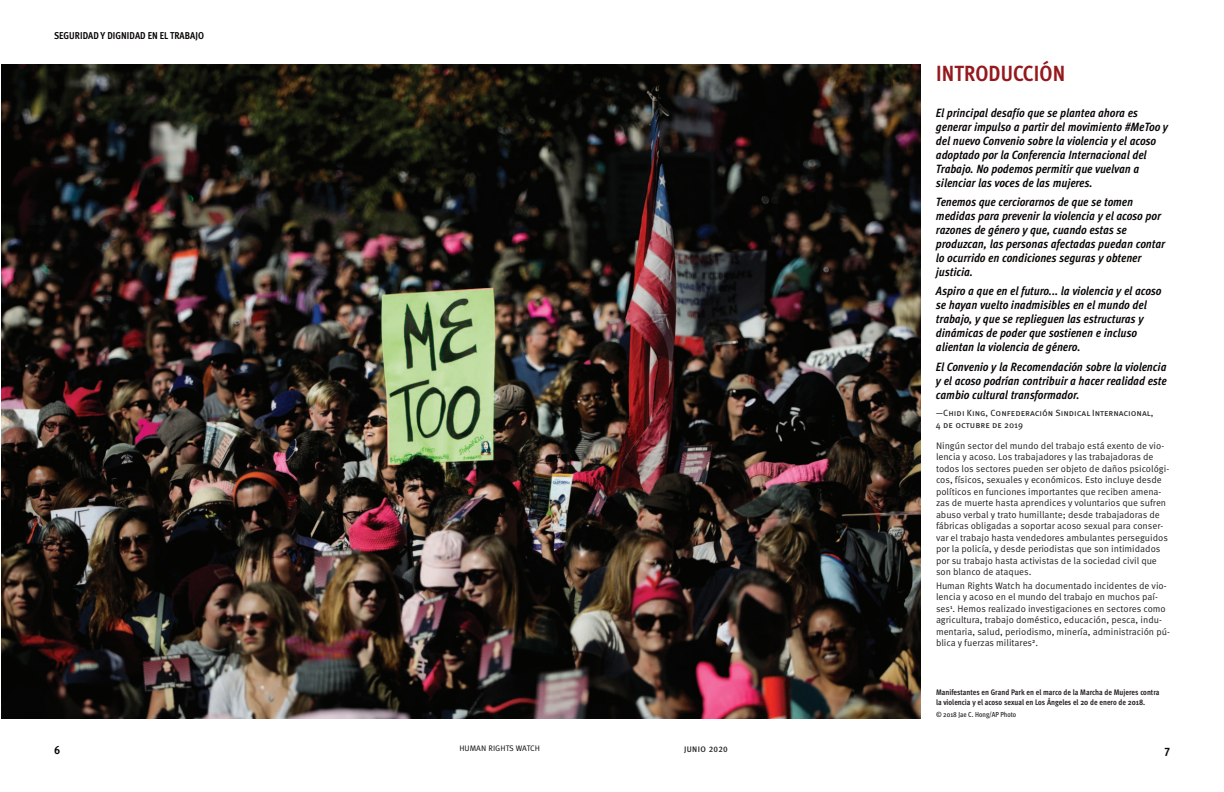
<style>
.page{position:relative;width:1224px;height:792px;background:#fff}
.page>*{position:absolute;margin:0;border:0;box-sizing:border-box;transform-origin:0 0}
.t1{font:700 condensed 22px "Meta Pro";letter-spacing:.01em;color:#94191d}
.t2{font:italic 700 condensed 12px/14px "Meta Pro";color:#080604}
.t3{font:700 condensed 12px "Meta Pro";color:#080604}
.t4{font:700 condensed 10px "Meta Pro";letter-spacing:.01em;color:#080604}
.t5{font:9.5px/11.5px "Meta Pro Norm";color:#231f20}
.t6{font:9px/12px "Meta Pro";color:#231f20}
.t7{font:700 condensed 8px/9.8px "Meta Pro";color:#231f20}
.t8{font:8px "Meta Normal Caps";color:#080604}
.t9{font:500 8px "Meta Pro";letter-spacing:.05em;color:#231f20}
.t10{font:500 condensed 7.2px "Meta Pro";color:#231f20}
</style>
<div class="page">
<img style="left:1px;top:65px;width:920px;height:653px">
<p class="t4" style="left:54px;top:32px;width:151px">SEGURIDAD Y DIGNIDAD EN EL TRABAJO</p>
<h1 class="t1" style="left:936px;top:66px;width:131px">INTRODUCCIÓN</h1>
<p class="t2" style="left:936px;top:107px;width:234px">El principal desafío que se plantea ahora es generar impulso a partir del movimiento #MeToo y del nuevo Convenio sobre la violencia y el acoso adoptado por la Conferencia Internacional del Trabajo. No podemos permitir que vuelvan a silenciar las voces de las mujeres.</p>
<p class="t2" style="left:936px;top:196px;width:230px">Tenemos que cerciorarnos de que se tomen medidas para prevenir la violencia y el acoso por razones de género y que, cuando estas se produzcan, las personas afectadas puedan contar lo ocurrido en condiciones seguras y obtener justicia.</p>
<p class="t2" style="left:936px;top:286px;width:227px">Aspiro a que en el futuro... la violencia y el acoso se hayan vuelto inadmisibles en el mundo del trabajo, y que se replieguen las estructuras y dinámicas de poder que sostienen e incluso alientan la violencia de género.</p>
<p class="t2" style="left:936px;top:361px;width:232px;text-align:justify">El Convenio y la Recomendación sobre la violencia y el acoso podrían contribuir a hacer realidad este cambio cultural transformador.</p>
<p class="t6" style="left:936px;top:407px;width:219px">—Chidi King, Confederación Sindical Internacional,<br>4 de octubre de 2019</p>
<p class="t5" style="left:936px;top:440px;width:235px">Ningún sector del mundo del trabajo está exento de vio&shy;lencia y acoso. Los trabajadores y las trabajadoras de todos los sectores pueden ser objeto de daños psicológi&shy;cos, físicos, sexuales y económicos. Esto incluye desde políticos en funciones importantes que reciben amena&shy;zas de muerte hasta aprendices y voluntarios que sufren abuso verbal y trato humillante; desde trabajadoras de fábricas obligadas a soportar acoso sexual para conser&shy;var el trabajo hasta vendedores ambulantes perseguidos por la policía, y desde periodistas que son intimidados por su trabajo hasta activistas de la sociedad civil que son blanco de ataques.</p>
<p class="t5" style="left:936px;top:580px;width:235px">Human Rights Watch ha documentado incidentes de vio&shy;lencia y acoso en el mundo del trabajo en muchos paí&shy;ses<sup>1</sup>. Hemos realizado investigaciones en sectores como agricultura, trabajo doméstico, educación, pesca, indu&shy;mentaria, salud, periodismo, minería, administración pú&shy;blica y fuerzas militares<sup>2</sup>.</p>
<p class="t7" style="left:936px;top:688px;width:225px">Manifestantes en Grand Park en el marco de la Marcha de Mujeres contra la violencia y el acoso sexual en Los Ángeles el 20 de enero de 2018.</p>
<p class="t10" style="left:936px;top:711px;width:82px">© 2018 Jae C. Hong/AP Photo</p>
<p class="t8" style="left:459px;top:744px;width:82px">HUMAN RIGHTS WATCH</p>
<p class="t3" style="left:54px;top:745px;width:8px">6</p>
<p class="t9" style="left:684px;top:745px;width:45px">JUNIO 2020</p>
<p class="t3" style="left:1164px;top:745px;width:7px">7</p>
</div>
